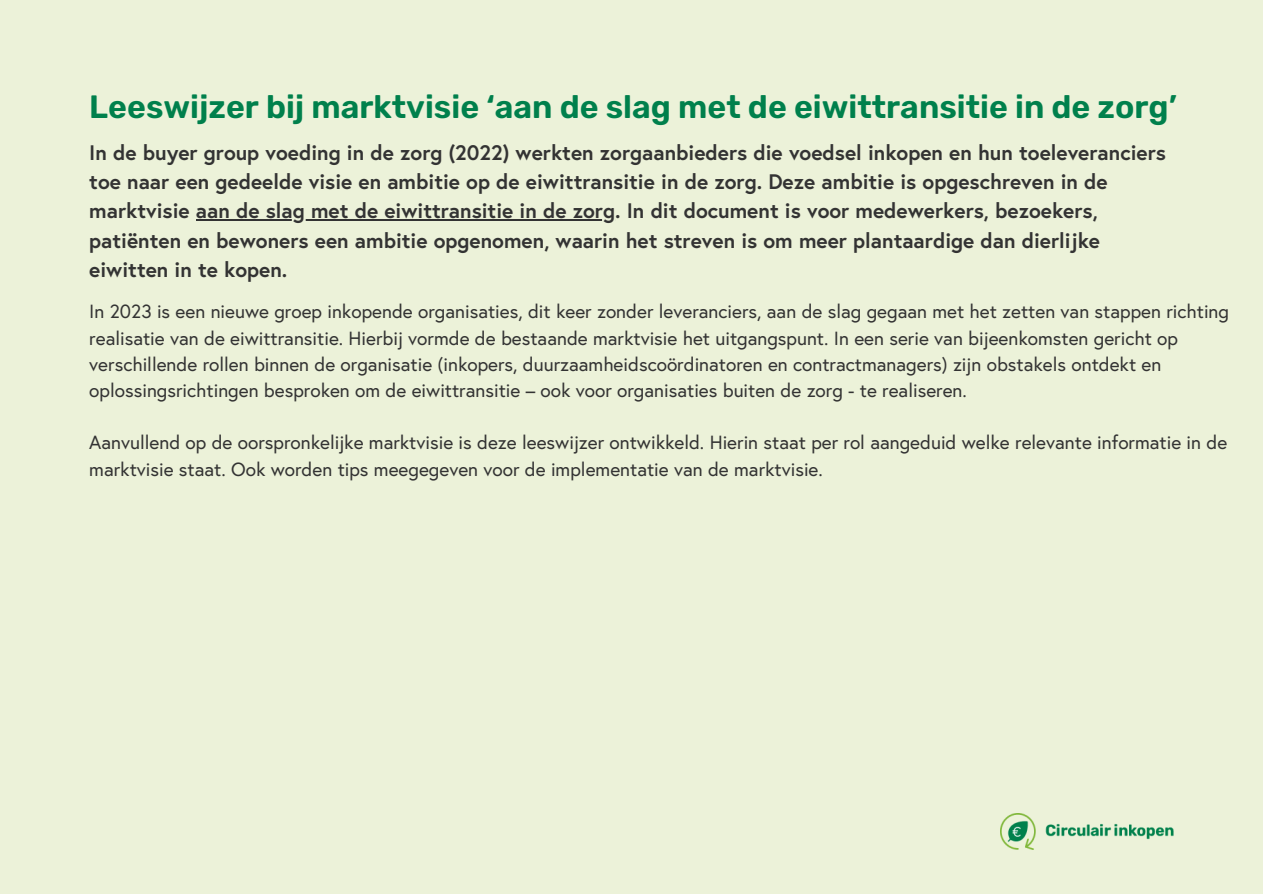
<style>
.page{position:relative;width:1263px;height:894px;background:#fff}
.page>*{position:absolute;margin:0;border:0;box-sizing:border-box;transform-origin:0 0}
.t1{font:600 32.25px "Rubik";color:#00804c}
.t2{font:700 21px/29.2px "Europa";color:#333}
.t3{font:19.05px/26.1px "Europa";color:#333}
</style>
<div class="page">
<div style="left:0;top:0;width:1263px;height:893px;background:#ecf2d9"></div>
<img style="left:1000px;top:813px;width:174px;height:36px">
<hr style="left:196px;top:219px;width:419px;height:1px;background:#333">
<h1 class="t1" style="left:89px;top:88px;width:1089px">Leeswijzer bij marktvisie ‘aan de slag met de eiwittransitie in de zorg’</h1>
<h2 class="t2" style="left:89px;top:139px;width:1078px">In de buyer group voeding in de zorg (2022) werkten zorgaanbieders die voedsel inkopen en hun toeleveranciers toe naar een gedeelde visie en ambitie op de eiwittransitie in de zorg. Deze ambitie is opgeschreven in de marktvisie aan de slag met de eiwittransitie in de zorg. In dit document is voor medewerkers, bezoekers,</h2>
<p class="t2" style="left:89px;top:227px;width:1012px">patiënten en bewoners een ambitie opgenomen, waarin het streven is om meer plantaardige dan dierlijke eiwitten in te kopen.</p>
<p class="t3" style="left:89px;top:300px;width:1141px">In 2023 is een nieuwe groep inkopende organisaties, dit keer zonder leveranciers, aan de slag gegaan met het zetten van stappen richting realisatie van de eiwittransitie. Hierbij vormde de bestaande marktvisie het uitgangspunt. In een serie van bijeenkomsten gericht op verschillende rollen binnen de organisatie (inkopers, duurzaamheidscoördinatoren en contractmanagers) zijn obstakels ontdekt en oplossingsrichtingen besproken om de eiwittransitie – ook voor organisaties buiten de zorg - te realiseren.</p>
<p class="t3" style="left:89px;top:431px;width:1139px">Aanvullend op de oorspronkelijke marktvisie is deze leeswijzer ontwikkeld. Hierin staat per rol aangeduid welke relevante informatie in de marktvisie staat. Ook worden tips meegegeven voor de implementatie van de marktvisie.</p>
</div>
